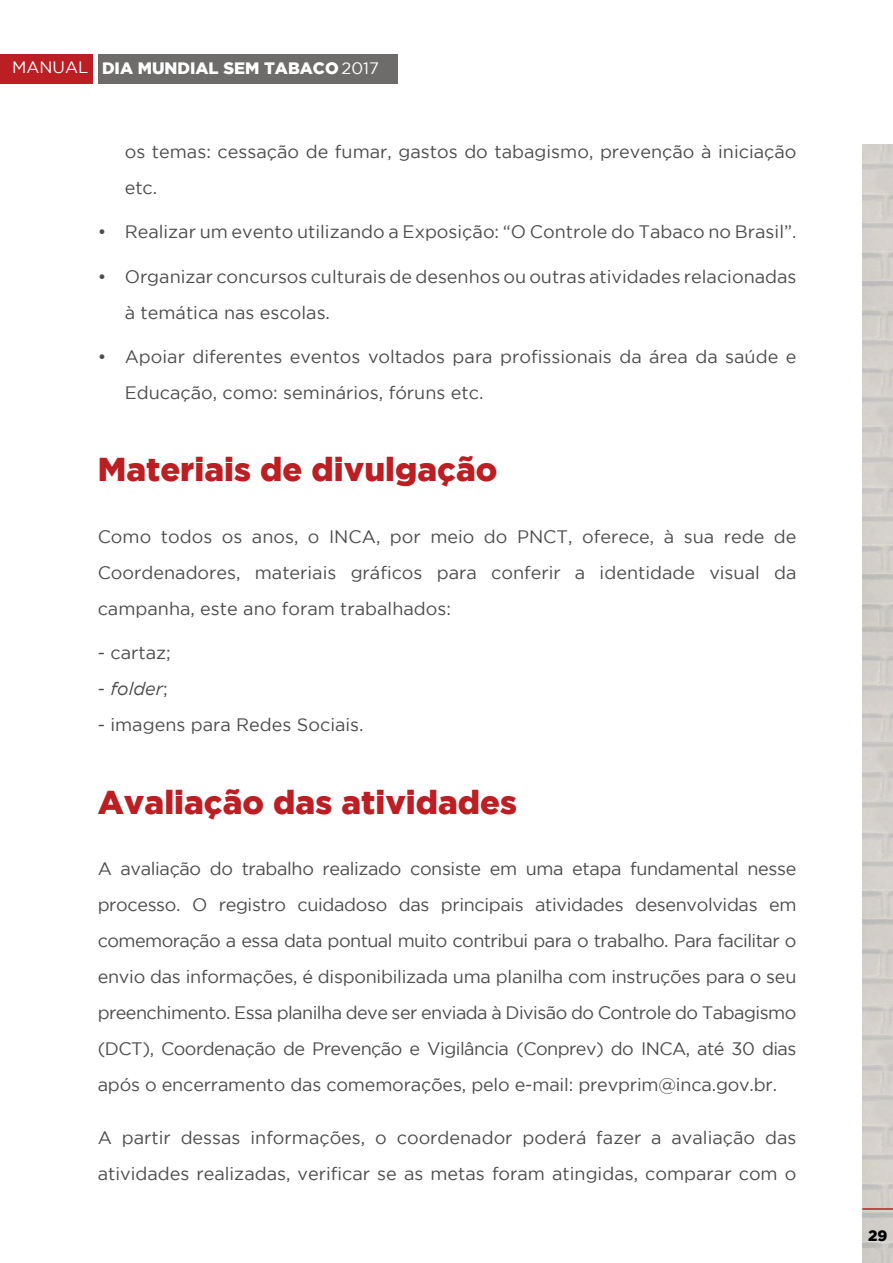
<style>
.page{position:relative;width:893px;height:1263px;background:#fff}
.page>*{position:absolute;margin:0;border:0;box-sizing:border-box;transform-origin:0 0}
.tit1{font:900 33px "Gotham";color:#bb1f23}
.texto{font:18px/36px "Gotham";color:#4d4d4f}
.texto-2{font:italic 18px "Gotham";color:#4d4d4f}
.t1{font:900 16.5px "Gotham";color:#fff}
.t2{font:900 15px "Gotham";color:#000}
.s1{font-weight:400}
.s2{font-style:normal}
</style>
<div class="page">
<div style="left:0;top:54px;width:93px;height:30px;background:#bb1f23"></div>
<div style="left:98px;top:54px;width:300px;height:30px;background:#6d6c6a"></div>
<hr style="left:862px;top:1208px;width:31px;height:2px;background:#bb1f23">
<p class="t1" style="left:12px;top:59px;width:368px"><span class="s1">MANUAL</span> DIA MUNDIAL SEM TABACO <span class="s1">2017</span></p>
<p class="texto" style="left:125px;top:133px;width:673px">os temas: cessação de fumar, gastos do tabagismo, prevenção à iniciação etc.</p>
<p class="texto" style="left:98px;top:214px;width:700px">• Realizar um evento utilizando a Exposição: “O Controle do Tabaco no Brasil”.</p>
<p class="texto" style="left:125px;top:258px;width:673px;text-indent:-27px">• Organizar concursos culturais de desenhos ou outras atividades relacionadas à temática nas escolas.</p>
<p class="texto" style="left:125px;top:339px;width:673px;text-indent:-27px">• Apoiar diferentes eventos voltados para profissionais da área da saúde e<br>Educação, como: seminários, fóruns etc.</p>
<p class="tit1" style="left:98px;top:451px;width:401px">Materiais de divulgação</p>
<p class="texto" style="left:98px;top:518px;width:700px;text-align:justify">Como todos os anos, o INCA, por meio do PNCT, oferece, à sua rede de Coordenadores, materiais gráficos para conferir a identidade visual da campanha, este ano foram trabalhados:</p>
<p class="texto" style="left:98px;top:635px;width:75px">- cartaz;</p>
<p class="texto-2" style="left:98px;top:679px;width:72px"><span class="s2">-</span> folder<span class="s2">;</span></p>
<p class="texto" style="left:98px;top:707px;width:267px">- imagens para Redes Sociais.</p>
<p class="tit1" style="left:98px;top:783px;width:421px">Avaliação das atividades</p>
<p class="texto" style="left:98px;top:850px;width:700px;text-align:justify">A avaliação do trabalho realizado consiste em uma etapa fundamental nesse processo. O registro cuidadoso das principais atividades desenvolvidas em comemoração a essa data pontual muito contribui para o trabalho. Para facilitar o envio das informações, é disponibilizada uma planilha com instruções para o seu preenchimento. Essa planilha deve ser enviada à Divisão do Controle do Tabagismo (DCT), Coordenação de Prevenção e Vigilância (Conprev) do INCA, até 30 dias após o encerramento das comemorações, pelo e-mail: prevprim@inca.gov.br.</p>
<p class="texto" style="left:98px;top:1119px;width:700px">A partir dessas informações, o coordenador poderá fazer a avaliação das atividades realizadas, verificar se as metas foram atingidas, comparar com o</p>
<p class="t2" style="left:868px;top:1227px;width:21px">29</p>
</div>
